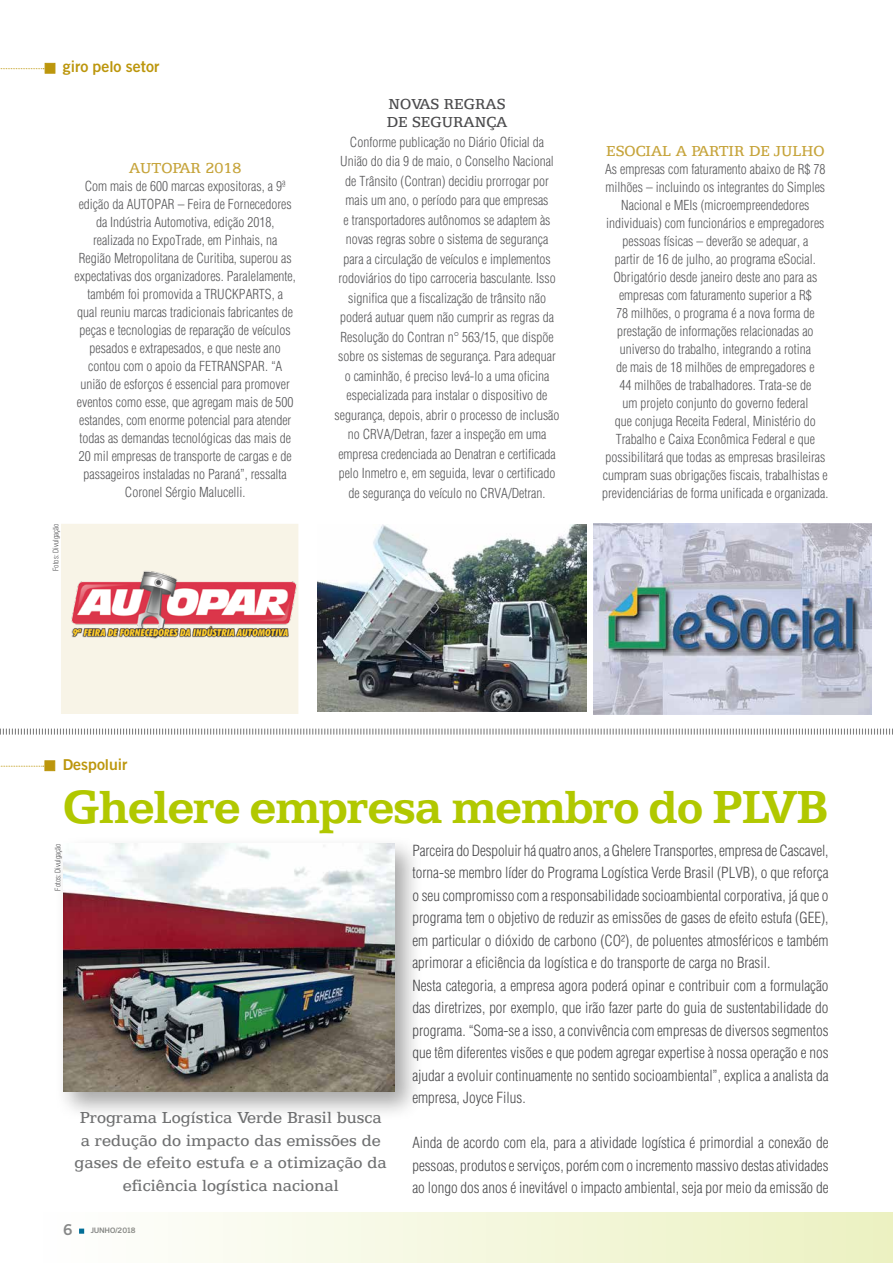
<style>
.page{position:relative;width:893px;height:1263px;background:#fff}
.page>*{position:absolute;margin:0;border:0;box-sizing:border-box;transform-origin:0 0}
.t1{font:700 48px "ATF Antique";letter-spacing:-.015em;color:#b1c800}
.t2{font:16.5px/22.5px "ATF Antique";color:#707172;text-align:center}
.t3{font:300 condensed 15px/22.5px "Helvetica";color:#4b4b4d}
.t4{font:15px "ATF Antique";color:#c6a43b}
.t5{font:700 15px "Goethe Gothic";color:#bc960c}
.t6{font:15px/18px "ATF Antique";color:#4b4b4d}
.t7{font:700 15px "Goethe Gothic";color:#87888a}
.t8{font:300 condensed 13.5px/18px "Helvetica";color:#58585a;text-align:center}
.t9{font:300 condensed 7.5px "Helvetica";color:#4b4b4d}
.t10{font:700 7.5px "Goethe Gothic";letter-spacing:-.04em;color:#87888a}
</style>
<div class="page">
<div style="left:61px;top:524px;width:237px;height:190px;background:#f8f4e7"></div>
<div style="left:45px;top:63px;width:10px;height:10px;background:#bc960c;border:1px solid #bc960c"></div>
<svg style="left:0;top:68px;width:44px;height:1px"></svg>
<div style="left:0;top:1212px;width:893px;height:51px;background:linear-gradient(to right,#fff,#ecf1c1)"></div>
<svg style="left:0;top:728px;width:893px;height:7px"></svg>
<div style="left:45px;top:760px;width:10px;height:11px;background:#bc960c;border:1px solid #bc960c"></div>
<svg style="left:0;top:766px;width:44px;height:1px"></svg>
<img style="left:594px;top:524px;width:278px;height:190px">
<img style="left:317px;top:524px;width:269px;height:188px">
<div style="left:55px;top:835px;width:368px;height:286px;background:#000;opacity:.35"></div>
<img style="left:63px;top:844px;width:331px;height:247px">
<img style="left:71px;top:565px;width:227px;height:77px">
<p class="t5" style="left:63px;top:58px;width:98px">giro pelo setor</p>
<p class="t9" style="left:51px;top:571px;width:49px;rotate:-90deg">Fotos: Divulgação</p>
<p class="t4" style="left:129px;top:159px;width:114px">AUTOPAR 2018</p>
<p class="t8" style="left:75px;top:177px;width:223px">Com mais de 600 marcas expositoras, a 9ª edição da AUTOPAR – Feira de Fornecedores da Indústria Automotiva, edição 2018, realizada no ExpoTrade, em Pinhais, na<br>Região Metropolitana de Curitiba, superou as expectativas dos organizadores. Paralelamente, também foi promovida a TRUCKPARTS, a<br>qual reuniu marcas tradicionais fabricantes de peças e tecnologias de reparação de veículos pesados e extrapesados, e que neste ano contou com o apoio da FETRANSPAR. “A união de esforços é essencial para promover eventos como esse, que agregam mais de 500 estandes, com enorme potencial para atender todas as demandas tecnológicas das mais de 20 mil empresas de transporte de cargas e de passageiros instaladas no Paraná”, ressalta Coronel Sérgio Malucelli.</p>
<p class="t6" style="left:387px;top:95px;width:122px">NOVAS REGRAS<br>DE SEGURANÇA</p>
<p class="t8" style="left:335px;top:132px;width:226px;line-height:19.5px">Conforme publicação no Diário Oficial da União do dia 9 de maio, o Conselho Nacional de Trânsito (Contran) decidiu prorrogar por mais um ano, o período para que empresas<br>e transportadores autônomos se adaptem às novas regras sobre o sistema de segurança para a circulação de veículos e implementos rodoviários do tipo carroceria basculante. Isso significa que a fiscalização de trânsito não poderá autuar quem não cumprir as regras da Resolução do Contran n° 563/15, que dispõe sobre os sistemas de segurança. Para adequar o caminhão, é preciso levá-lo a uma oficina especializada para instalar o dispositivo de segurança, depois, abrir o processo de inclusão no CRVA/Detran, fazer a inspeção em uma empresa credenciada ao Denatran e certificada pelo Inmetro e, em seguida, levar o certificado de segurança do veículo no CRVA/Detran.</p>
<p class="t4" style="left:606px;top:142px;width:220px">ESOCIAL A PARTIR DE JULHO</p>
<p class="t8" style="left:602px;top:160px;width:228px">As empresas com faturamento abaixo de R$ 78 milhões – incluindo os integrantes do Simples Nacional e MEIs (microempreendedores individuais) com funcionários e empregadores pessoas físicas – deverão se adequar, a<br>partir de 16 de julho, ao programa eSocial.<br>Obrigatório desde janeiro deste ano para as empresas com faturamento superior a R$<br>78 milhões, o programa é a nova forma de prestação de informações relacionadas ao universo do trabalho, integrando a rotina<br>de mais de 18 milhões de empregadores e<br>44 milhões de trabalhadores. Trata-se de<br>um projeto conjunto do governo federal<br>que conjuga Receita Federal, Ministério do Trabalho e Caixa Econômica Federal e que possibilitará que todas as empresas brasileiras cumpram suas obrigações fiscais, trabalhistas e previdenciárias de forma unificada e organizada.</p>
<p class="t5" style="left:63px;top:755px;width:66px">Despoluir</p>
<h1 class="t1" style="left:63px;top:780px;width:766px">Ghelere empresa membro do PLVB</h1>
<p class="t9" style="left:53px;top:891px;width:49px;rotate:-90deg">Fotos: Divulgação</p>
<p class="t2" style="left:75px;top:1107px;width:314px">Programa Logística Verde Brasil busca a redução do impacto das emissões de gases de efeito estufa e a otimização da eficiência logística nacional</p>
<p class="t7" style="left:63px;top:1220px;width:11px">6</p>
<p class="t10" style="left:91px;top:1226px;width:47px">JUNHO/2018</p>
<p class="t3" style="left:412px;top:839px;width:418px">Parceira do Despoluir há quatro anos, a Ghelere Transportes, empresa de Cascavel, torna-se membro líder do Programa Logística Verde Brasil (PLVB), o que reforça o seu compromisso com a responsabilidade socioambiental corporativa, já que o programa tem o objetivo de reduzir as emissões de gases de efeito estufa (GEE), em particular o dióxido de carbono (CO²), de poluentes atmosféricos e também aprimorar a eficiência da logística e do transporte de carga no Brasil.<br>Nesta categoria, a empresa agora poderá opinar e contribuir com a formulação das diretrizes, por exemplo, que irão fazer parte do guia de sustentabilidade do programa. “Soma-se a isso, a convivência com empresas de diversos segmentos que têm diferentes visões e que podem agregar expertise à nossa operação e nos ajudar a evoluir continuamente no sentido socioambiental”, explica a analista da empresa, Joyce Filus.</p>
<p class="t3" style="left:412px;top:1131px;width:418px;text-align:justify">Ainda de acordo com ela, para a atividade logística é primordial a conexão de pessoas, produtos e serviços, porém com o incremento massivo destas atividades ao longo dos anos é inevitável o impacto ambiental, seja por meio da emissão de</p>
</div>
